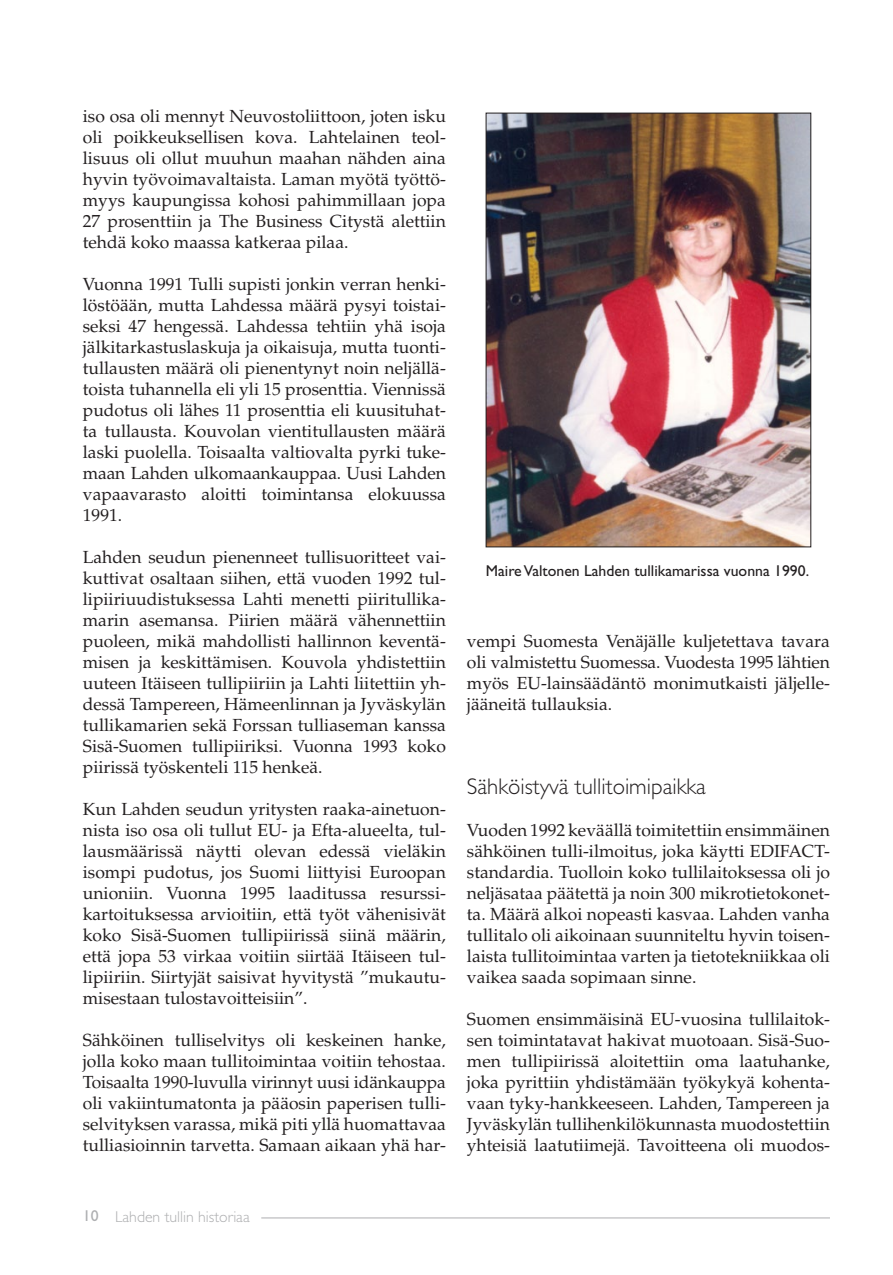
<style>
.page{position:relative;width:893px;height:1275px;background:#fff}
.page>*{position:absolute;margin:0;border:0;box-sizing:border-box;transform-origin:0 0}
.otsikko{font:300 22.75px "Gill Sans";color:#231f20}
.leipis{font:17.5px/21px "Palatino";color:#231f20;text-align:justify}
.t1{font:15.75px "Gill Sans";color:#231f20}
.t2{font:300 15.75px "Gill Sans";color:#adaeb0}
.s1{font-weight:400}
</style>
<div class="page">
<hr style="left:261px;top:1217px;width:569px;height:1px;background:#adaeb0">
<img style="left:488px;top:115px;width:321px;height:430px">
<div style="left:486px;top:113px;width:325px;height:434px;border:1px solid #231f20"></div>
<p class="leipis" style="left:83px;top:106px;width:365px">iso osa oli mennyt Neuvostoliittoon, joten isku oli poikkeuksellisen kova. Lahtelainen teol&shy;lisuus oli ollut muuhun maahan nähden aina hyvin työvoimavaltaista. Laman myötä työttö&shy;myys kaupungissa kohosi pahimmillaan jopa 27 prosenttiin ja The Business Citystä alettiin tehdä koko maassa katkeraa pilaa.</p>
<p class="leipis" style="left:83px;top:274px;width:365px">Vuonna 1991 Tulli supisti jonkin verran henki&shy;löstöään, mutta Lahdessa määrä pysyi toistai&shy;seksi 47 hengessä. Lahdessa tehtiin yhä isoja jälkitarkastuslaskuja ja oikaisuja, mutta tuonti&shy;tullausten määrä oli pienentynyt noin neljällä&shy;toista tuhannella eli yli 15 prosenttia. Viennissä pudotus oli lähes 11 prosenttia eli kuusituhat&shy;ta tullausta. Kouvolan vientitullausten määrä laski puolella. Toisaalta valtiovalta pyrki tuke&shy;maan Lahden ulkomaankauppaa. Uusi Lahden vapaavarasto aloitti toimintansa elokuussa 1991.</p>
<p class="leipis" style="left:83px;top:547px;width:365px">Lahden seudun pienenneet tullisuoritteet vai&shy;kuttivat osaltaan siihen, että vuoden 1992 tul&shy;lipiiriuudistuksessa Lahti menetti piiritullika&shy;marin asemansa. Piirien määrä vähennettiin puoleen, mikä mahdollisti hallinnon keventä&shy;misen ja keskittämisen. Kouvola yhdistettiin uuteen Itäiseen tullipiiriin ja Lahti liitettiin yh&shy;dessä Tampereen, Hämeenlinnan ja Jyväskylän tullikamarien sekä Forssan tulliaseman kanssa Sisä-Suomen tullipiiriksi. Vuonna 1993 koko piirissä työskenteli 115 henkeä.</p>
<p class="leipis" style="left:83px;top:799px;width:365px">Kun Lahden seudun yritysten raaka-ainetuon&shy;nista iso osa oli tullut EU- ja Efta-alueelta, tul&shy;lausmäärissä näytti olevan edessä vieläkin isompi pudotus, jos Suomi liittyisi Euroopan unioniin. Vuonna 1995 laaditussa resurssi&shy;kartoituksessa arvioitiin, että työt vähenisivät koko Sisä-Suomen tullipiirissä siinä määrin, että jopa 53 virkaa voitiin siirtää Itäiseen tul&shy;lipiiriin. Siirtyjät saisivat hyvitystä ”mukautu&shy;misestaan tulostavoitteisiin”.</p>
<p class="leipis" style="left:83px;top:1030px;width:365px">Sähköinen tulliselvitys oli keskeinen hanke, jolla koko maan tullitoimintaa voitiin tehostaa.<br>Toisaalta 1990-luvulla virinnyt uusi idänkauppa oli vakiintumatonta ja pääosin paperisen tulli&shy;selvityksen varassa, mikä piti yllä huomattavaa tulliasioinnin tarvetta. Samaan aikaan yhä har-</p>
<p class="t1" style="left:486px;top:562px;width:325px">Maire Valtonen Lahden tullikamarissa vuonna 1990.</p>
<p class="leipis" style="left:467px;top:631px;width:365px">vempi Suomesta Venäjälle kuljetettava tavara oli valmistettu Suomessa. Vuodesta 1995 lähtien myös EU-lainsäädäntö monimutkaisti jäljelle&shy;jääneitä tullauksia.</p>
<p class="otsikko" style="left:467px;top:774px;width:240px">Sähköistyvä tullitoimipaikka</p>
<p class="leipis" style="left:467px;top:820px;width:365px">Vuoden 1992 keväällä toimitettiin ensimmäinen sähköinen tulli-ilmoitus, joka käytti EDIFACT&shy;standardia. Tuolloin koko tullilaitoksessa oli jo neljäsataa päätettä ja noin 300 mikrotietokonet&shy;ta. Määrä alkoi nopeasti kasvaa. Lahden vanha tullitalo oli aikoinaan suunniteltu hyvin toisen&shy;laista tullitoimintaa varten ja tietotekniikkaa oli vaikea saada sopimaan sinne.</p>
<p class="leipis" style="left:467px;top:1009px;width:365px">Suomen ensimmäisinä EU-vuosina tullilaitok&shy;sen toimintatavat hakivat muotoaan. Sisä-Suo&shy;men tullipiirissä aloitettiin oma laatuhanke, joka pyrittiin yhdistämään työkykyä kohenta&shy;vaan tyky-hankkeeseen. Lahden, Tampereen ja Jyväskylän tullihenkilökunnasta muodostettiin yhteisiä laatutiimejä. Tavoitteena oli muodos-</p>
<p class="t2" style="left:83px;top:1208px;width:168px"><span class="s1">101</span> Lahden tullin historiaa</p>
</div>
